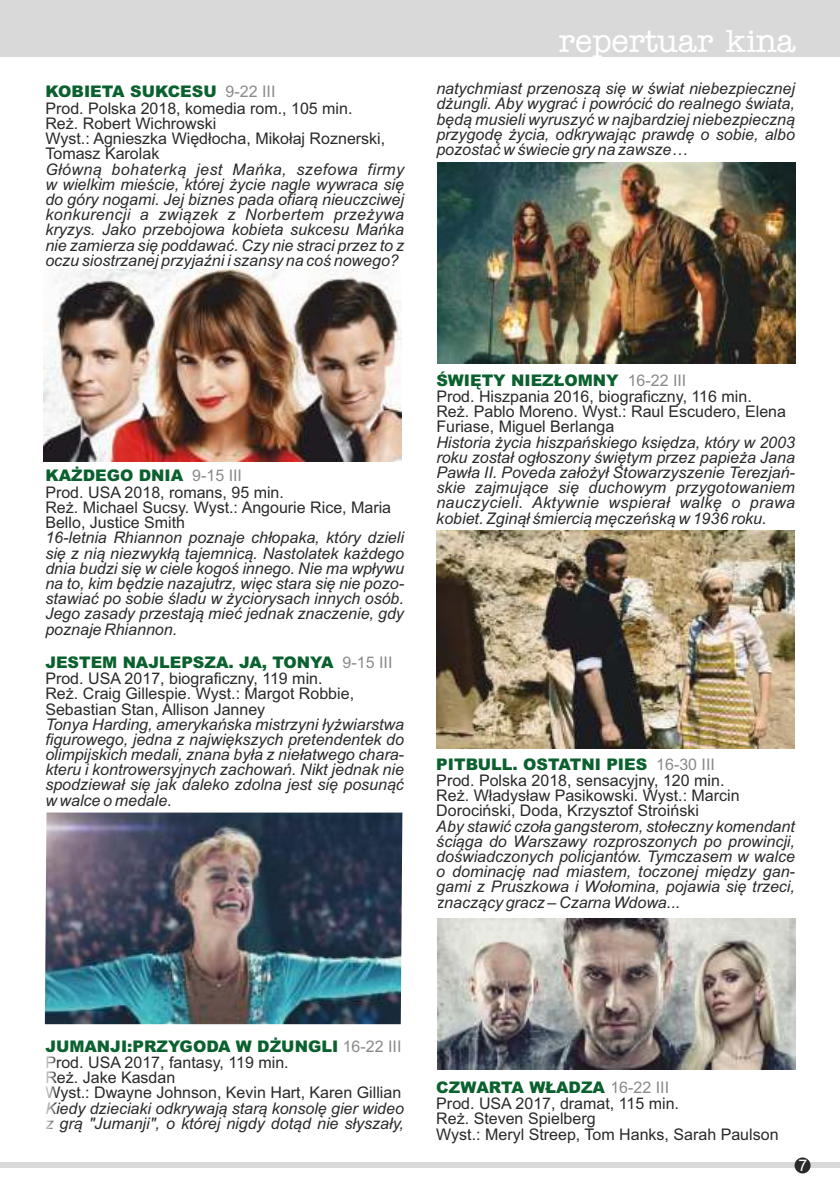
<style>
.page{position:relative;width:840px;height:1191px;background:#fff}
.page>*{position:absolute;margin:0;border:0;box-sizing:border-box;transform-origin:0 0}
.t1{font:32px "Memorandumpl";color:#fff}
.t2{font:italic 16px/15.2px "Arial";color:#2b2929;text-align:justify}
.t3{font:16px/15.6px "Arial";color:#2b2929}
.t4{font:16px "Arial";color:#fff}
.s1{font-weight:900;color:#0a612e}
.s2{color:#8a8a8a}
</style>
<div class="page">
<div style="left:0;top:0;width:839px;height:57px;background:#d9d9d9"></div>
<div style="left:0;top:1162px;width:839px;height:6px;background:#d9d9d9"></div>
<div style="left:794px;top:1157px;width:16px;height:16px;background:#2b2929;border-radius:50%"></div>
<img style="left:44px;top:270px;width:357px;height:191px">
<img style="left:45px;top:812px;width:357px;height:212px">
<img style="left:437px;top:162px;width:357px;height:202px">
<img style="left:436px;top:531px;width:357px;height:218px">
<img style="left:437px;top:918px;width:357px;height:151px">
<p class="t3" style="left:45px;top:85px;width:341px"><span class="s1">KOBIETA SUKCESU</span> <span class="s2">9-22 III<br></span>Prod. Polska 2018, komedia rom., 105 min.<br>Reż. Robert Wichrowski<br>Wyst.: Agnieszka Więdłocha, Mikołaj Roznerski,<br>Tomasz Karolak</p>
<p class="t2" style="left:45px;top:163px;width:360px">Główną bohaterką jest Mańka, szefowa firmy w wielkim mieście, której życie nagle wywraca się do góry nogami. Jej biznes pada ofiarą nieuczciwej konkurencji a związek z Norbertem przeżywa kryzys. Jako przebojowa kobieta sukcesu Mańka nie zamierza się poddawać. Czy nie straci przez to z oczu siostrzanej przyjaźni i szansy na coś nowego?</p>
<h1 class="t1" style="left:558px;top:29px;width:238px">repertuar kina</h1>
<p class="t2" style="left:436px;top:82px;width:360px">natychmiast przenoszą się w świat niebezpiecznej dżungli. Aby wygrać i powrócić do realnego świata, będą musieli wyruszyć w najbardziej niebezpieczną przygodę życia, odkrywając prawdę o sobie, albo pozostać w świecie gry na zawsze…</p>
<p class="t3" style="left:45px;top:469px;width:347px"><span class="s1">KAŻDEGO DNIA</span> <span class="s2">9-15 III<br></span>Prod. USA 2018, romans, 95 min.<br>Reż. Michael Sucsy. Wyst.: Angourie Rice, Maria<br>Bello, Justice Smith</p>
<p class="t2" style="left:45px;top:531px;width:360px">16-letnia Rhiannon poznaje chłopaka, który dzieli się z nią niezwykłą tajemnicą. Nastolatek każdego dnia budzi się w ciele kogoś innego. Nie ma wpływu na to, kim będzie nazajutrz, więc stara się nie pozo&shy;stawiać po sobie śladu w życiorysach innych osób.<br>Jego zasady przestają mieć jednak znaczenie, gdy poznaje Rhiannon.</p>
<p class="t3" style="left:45px;top:655px;width:348px"><span class="s1">JESTEM NAJLEPSZA. JA, TONYA</span> <span class="s2">9-15 III </span>Prod. USA 2017, biograficzny, 119 min.<br>Reż. Craig Gillespie. Wyst.: Margot Robbie, Sebastian Stan, Allison Janney</p>
<p class="t2" style="left:45px;top:718px;width:360px">Tonya Harding, amerykańska mistrzyni łyżwiarstwa figurowego, jedna z największych pretendentek do olimpijskich medali, znana była z niełatwego chara&shy;kteru i kontrowersyjnych zachowań. Nikt jednak nie spodziewał się jak daleko zdolna jest się posunąć w walce o medale.</p>
<p class="t3" style="left:436px;top:373px;width:351px"><span class="s1">ŚWIĘTY NIEZŁOMNY</span> <span class="s2">16-22 III<br></span>Prod. Hiszpania 2016, biograficzny, 116 min.<br>Reż. Pablo Moreno. Wyst.: Raul Escudero, Elena Furiase, Miguel Berlanga</p>
<p class="t2" style="left:436px;top:436px;width:360px">Historia życia hiszpańskiego księdza, który w 2003 roku został ogłoszony świętym przez papieża Jana Pawła II. Poveda założył Stowarzyszenie Terezjań&shy;skie zajmujące się duchowym przygotowaniem nauczycieli. Aktywnie wspierał walkę o prawa kobiet. Zginął śmiercią męczeńską w 1936 roku.</p>
<p class="t3" style="left:436px;top:757px;width:305px"><span class="s1">PITBULL. OSTATNI PIES</span> <span class="s2">16-30 III </span>Prod. Polska 2018, sensacyjny, 120 min.<br>Reż. Władysław Pasikowski. Wyst.: Marcin Dorociński, Doda, Krzysztof Stroiński</p>
<p class="t2" style="left:436px;top:820px;width:360px">Aby stawić czoła gangsterom, stołeczny komendant ściąga do Warszawy rozproszonych po prowincji, doświadczonych policjantów. Tymczasem w walce o dominację nad miastem, toczonej między gan&shy;gami z Pruszkowa i Wołomina, pojawia się trzeci, znaczący gracz – Czarna Wdowa...</p>
<p class="t3" style="left:45px;top:1039px;width:357px"><span class="s1">JUMANJI:PRZYGODA W DŻUNGLI</span> <span class="s2">16-22 III </span>Prod. USA 2017, fantasy, 119 min.<br>Reż. Jake Kasdan<br>Wyst.: Dwayne Johnson, Kevin Hart, Karen Gillian</p>
<p class="t2" style="left:45px;top:1101px;width:360px">Kiedy dzieciaki odkrywają starą konsolę gier wideo z grą "Jumanji", o której nigdy dotąd nie słyszały,</p>
<p class="t3" style="left:436px;top:1080px;width:343px"><span class="s1">CZWARTA WŁADZA</span> <span class="s2">16-22 III<br></span>Prod. USA 2017, dramat, 115 min.<br>Reż. Steven Spielberg<br>Wyst.: Meryl Streep, Tom Hanks, Sarah Paulson</p>
<p class="t4" style="left:798px;top:1159px;width:10px">7</p>
</div>
